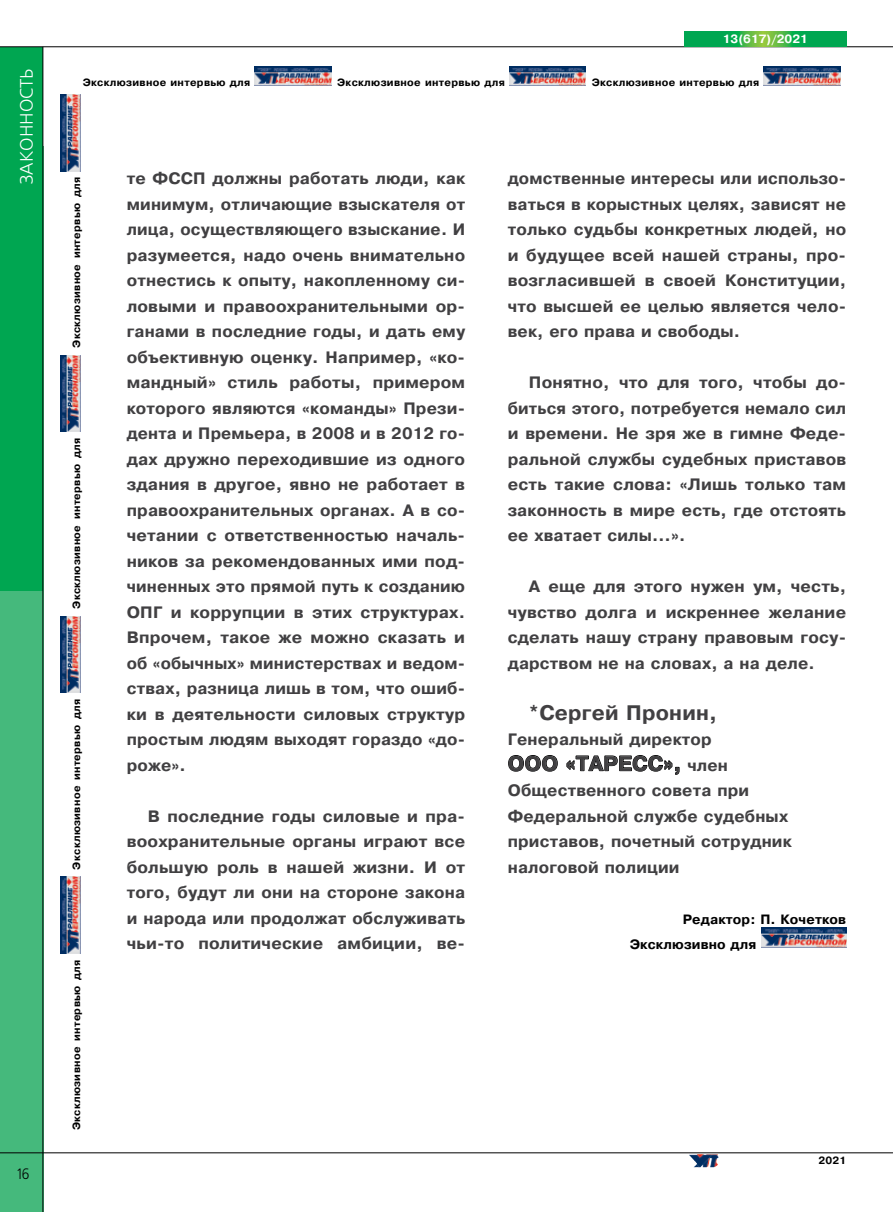
<style>
.page{position:relative;width:893px;height:1212px;background:#fff}
.page>*{position:absolute;margin:0;border:0;box-sizing:border-box;transform-origin:0 0}
.t1{font:700 21px "Pragmatica";letter-spacing:.01em;color:#414042}
.t2{font:18px "Free Set C";color:#fff}
.t3{font:700 16.5px/25.5px "Pragmatica";letter-spacing:.01em;color:#414042;text-align:justify}
.t4{font:15px "Free Set C";color:#000;scale:.9 1}
.t5{font:700 13.5px/25.5px "Pragmatica";letter-spacing:.01em;color:#000}
.t6{font:700 12px "Pragmatica";color:#fff}
.t7{font:700 10.5px "Pragmatica";letter-spacing:.03em;color:#000}
.s1{font-size:16.5px}
</style>
<div class="page">
<div style="left:0;top:147px;width:43px;height:1065px;background:#45b97c"></div>
<div style="left:0;top:47px;width:43px;height:543px;background:#00a651"></div>
<hr style="left:43px;top:47px;width:1px;height:1165px;background:#000">
<hr style="left:0;top:46px;width:893px;height:1px;background:#000">
<hr style="left:0;top:1152px;width:893px;height:1px;background:#000">
<img style="left:255px;top:66px;width:76px;height:20px">
<img style="left:509px;top:66px;width:77px;height:20px">
<img style="left:764px;top:66px;width:76px;height:20px">
<img style="left:60px;top:877px;width:20px;height:77px">
<img style="left:60px;top:616px;width:20px;height:77px">
<img style="left:60px;top:355px;width:20px;height:77px">
<img style="left:60px;top:94px;width:20px;height:77px">
<svg style="left:685px;top:31px;width:161px;height:16px;background:#20ae4c"></svg>
<img style="left:689px;top:1154px;width:30px;height:13px">
<svg style="left:508px;top:755px;width:50px;height:17px"></svg>
<svg style="left:566px;top:755px;width:114px;height:20px"></svg>
<img style="left:761px;top:927px;width:85px;height:21px">
<p class="t2" style="left:17px;top:184px;width:117px;rotate:-90deg">Законность</p>
<p class="t4" style="left:17px;top:1165px;width:16px">16</p>
<p class="t6" style="left:723px;top:31px;width:87px">13(617)/2021</p>
<p class="t7" style="left:83px;top:75px;width:169px">Эксклюзивное интервью для</p>
<p class="t7" style="left:337px;top:75px;width:169px">Эксклюзивное интервью для</p>
<p class="t7" style="left:592px;top:75px;width:169px">Эксклюзивное интервью для</p>
<p class="t7" style="left:70px;top:348px;width:172px;rotate:-90deg">Эксклюзивное интервью для</p>
<p class="t7" style="left:70px;top:609px;width:172px;rotate:-90deg">Эксклюзивное интервью для</p>
<p class="t7" style="left:70px;top:869px;width:172px;rotate:-90deg">Эксклюзивное интервью для</p>
<p class="t7" style="left:70px;top:1130px;width:172px;rotate:-90deg">Эксклюзивное интервью для</p>
<p class="t3" style="left:127px;top:166px;width:340px">те ФСС П должны работать люди, как минимум, отличающие взыскателя от лица, осуществляющего взыскание. И разумеется, надо очень внимательно отнестись к опыту, накопленному си&shy;ловыми и правоохранительными ор&shy;ганами в последние годы, и дать ему объективную оценку. Например, «ко&shy;мандный» стиль работы, примером которого являются «команды» Прези&shy;дента и Премьера, в 2008 и в 2012 го&shy;дах дружно переходившие из одного здания в другое, явно не работает в правоохранительных органах. А в со&shy;четании с ответственностью началь&shy;ников за рекомендованных ими под&shy;чиненных это прямой путь к созданию ОПГ и коррупции в этих структурах.<br>Впрочем, такое же можно сказать и об «обычных» министерствах и ведом&shy;ствах, разница лишь в том, что ошиб&shy;ки в деятельности силовых структур простым людям выходят гораздо «до&shy;роже».</p>
<p class="t3" style="left:127px;top:803px;width:340px;text-indent:21px">В последние годы силовые и пра&shy;воохранительные органы играют все большую роль в нашей жизни. И от того, будут ли они на стороне закона и народа или продолжат обслуживать чьи-то политические амбиции, ве-</p>
<p class="t3" style="left:508px;top:166px;width:340px">домственные интересы или использо&shy;ваться в корыстных целях, зависят не только судьбы конкретных людей, но и будущее всей нашей страны, про&shy;возгласившей в своей Конституции, что высшей ее целью является чело&shy;век, его права и свободы.</p>
<p class="t3" style="left:508px;top:370px;width:340px;text-indent:21px">Понятно, что для того, чтобы до&shy;биться этого, потребуется немало сил и времени. Не зря же в гимне Феде&shy;ральной службы судебных приставов есть такие слова: «Лишь только там законность в мире есть, где отстоять ее хватает силы…».</p>
<p class="t3" style="left:508px;top:574px;width:340px;text-indent:21px">А еще для этого нужен ум, честь, чувство долга и искреннее желание сделать нашу страну правовым госу&shy;дарством не на словах, а на деле.</p>
<p class="t1" style="left:529px;top:699px;width:190px">*Сергей Пронин,</p>
<p class="t3" style="left:508px;top:727px;width:205px">Генеральный директор</p>
<p class="t1" style="left:508px;top:750px;width:18px">ООО</p>
<p class="t1" style="left:566px;top:750px;width:164px">«ТАРЕСС», <span class="s1">член</span></p>
<p class="t3" style="left:508px;top:778px;width:286px;text-align:left">Общественного совета при<br>Федеральной службе судебных приставов, почетный сотрудник налоговой полиции</p>
<p class="t5" style="left:630px;top:906px;width:218px;text-indent:53px">Редактор: П. Кочетков<br>Эксклюзивно для</p>
<p class="t7" style="left:818px;top:1154px;width:29px">2021</p>
</div>
